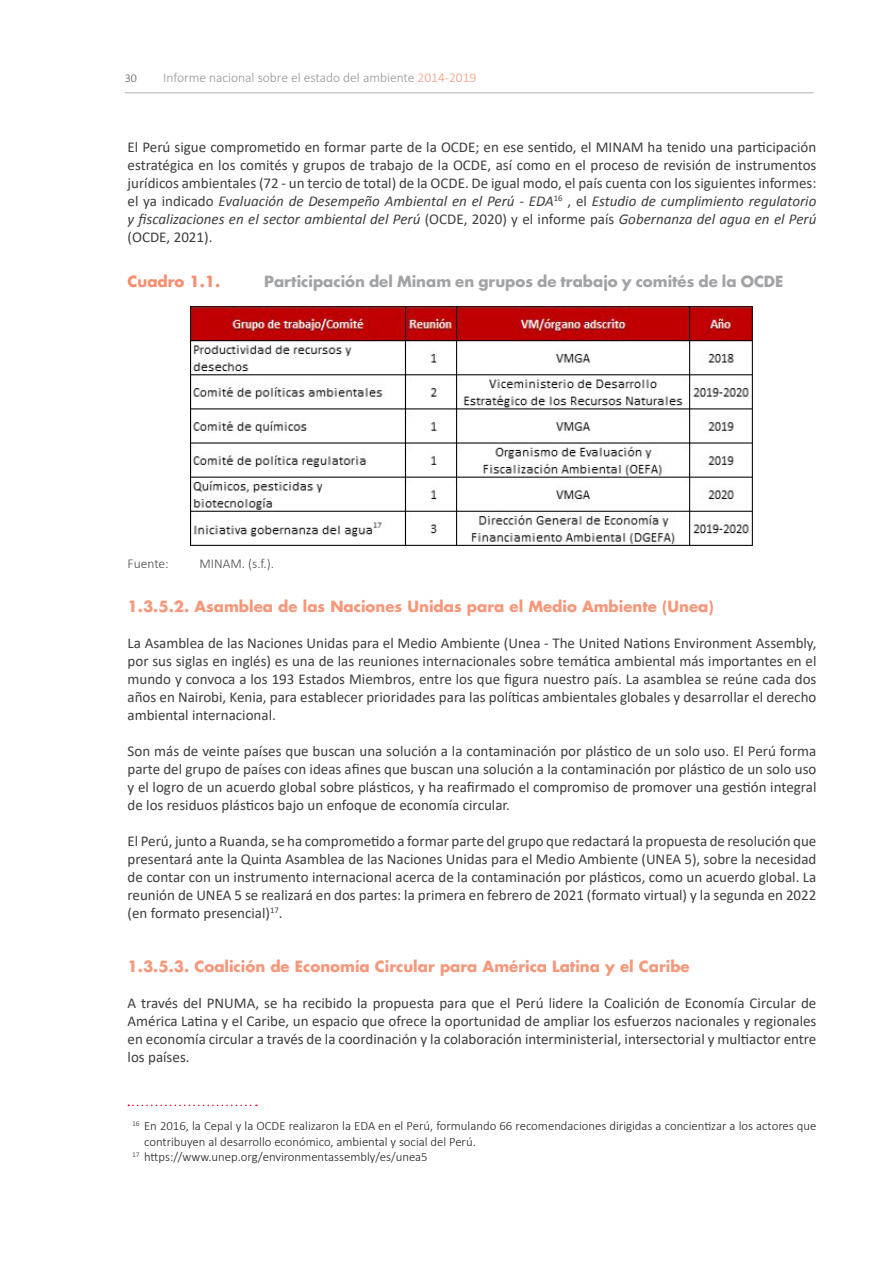
<style>
.page{position:relative;width:893px;height:1263px;background:#fff}
.page>*{position:absolute;margin:0;border:0;box-sizing:border-box;transform-origin:0 0}
.TEXTO_BASE{font:15px/18px "Calibri";color:#3e3e3f;text-align:justify}
.SUB_TITULAR_1_1_1_1{font:700 15px "Futura LT";color:#f6977a}
.SUB_FIGURA{font:700 15px "Futura LT";color:#a1a3a6}
.SUB_FIGURA-2{font:700 15px "Futura LT";color:#f68f70}
.t1{font:300 13.5px "Calibri";color:#939598}
.TEXTO_CUADRADO_PIE_2{font:300 13.5px "Calibri";color:#4b4c4d}
.pie_ok{font:300 12.75px/15.3px "Calibri";color:#231f20}
.t2{font:300 12px "Calibri";color:#57585a}
.s1{color:#f6977a}
.s2{font-style:italic}
</style>
<div class="page">
<hr style="left:892px;top:0;width:1px;height:1263px;background:#fde7dc">
<hr style="left:125px;top:92px;width:689px;height:1px;background:#b0b1b5">
<img style="left:191px;top:306px;width:562px;height:240px">
<svg style="left:128px;top:1104px;width:129px;height:2px"></svg>
<p class="t2" style="left:125px;top:71px;width:14px">30</p>
<p class="t1" style="left:163px;top:70px;width:315px">Informe nacional sobre el estado del ambiente <span class="s1">2014-2019</span></p>
<p class="TEXTO_BASE" style="left:128px;top:137px;width:690px">El Perú sigue comprometido en formar parte de la OCDE; en ese sentido, el MINAM ha tenido una participación estratégica en los comités y grupos de trabajo de la OCDE, así como en el proceso de revisión de instrumentos jurídicos ambientales (72 - un tercio de total) de la OCDE. De igual modo, el país cuenta con los siguientes informes: el ya indicado <span class="s2">Evaluación de Desempeño Ambiental en el Perú - EDA</span><sup>16</sup> , el <span class="s2">Estudio de cumplimiento regulatorio y fiscalizaciones en el sector ambiental del Perú</span> (OCDE, 2020) y el informe país <span class="s2">Gobernanza del agua en el Perú </span>(OCDE, 2021).</p>
<p class="SUB_FIGURA-2" style="left:128px;top:271px;width:94px">Cuadro 1.1.</p>
<p class="SUB_FIGURA" style="left:264px;top:271px;width:521px">Participación del Minam en grupos de trabajo y comités de la OCDE</p>
<p class="TEXTO_CUADRADO_PIE_2" style="left:128px;top:555px;width:43px">Fuente:</p>
<p class="TEXTO_CUADRADO_PIE_2" style="left:200px;top:555px;width:76px">MINAM. (s.f.).</p>
<p class="SUB_TITULAR_1_1_1_1" style="left:128px;top:597px;width:588px">1.3.5.2. Asamblea de las Naciones Unidas para el Medio Ambiente (Unea)</p>
<p class="TEXTO_BASE" style="left:128px;top:634px;width:690px">La Asamblea de las Naciones Unidas para el Medio Ambiente (Unea - The United Nations Environment Assembly, por sus siglas en inglés) es una de las reuniones internacionales sobre temática ambiental más importantes en el mundo y convoca a los 193 Estados Miembros, entre los que figura nuestro país. La asamblea se reúne cada dos años en Nairobi, Kenia, para establecer prioridades para las políticas ambientales globales y desarrollar el derecho ambiental internacional.</p>
<p class="TEXTO_BASE" style="left:128px;top:742px;width:690px">Son más de veinte países que buscan una solución a la contaminación por plástico de un solo uso. El Perú forma parte del grupo de países con ideas afines que buscan una solución a la contaminación por plástico de un solo uso y el logro de un acuerdo global sobre plásticos, y ha reafirmado el compromiso de promover una gestión integral de los residuos plásticos bajo un enfoque de economía circular.</p>
<p class="TEXTO_BASE" style="left:128px;top:832px;width:690px">El Perú, junto a Ruanda, se ha comprometido a formar parte del grupo que redactará la propuesta de resolución que presentará ante la Quinta Asamblea de las Naciones Unidas para el Medio Ambiente (UNEA 5), sobre la necesidad de contar con un instrumento internacional acerca de la contaminación por plásticos, como un acuerdo global. La reunión de UNEA 5 se realizará en dos partes: la primera en febrero de 2021 (formato virtual) y la segunda en 2022 (en formato presencial)<sup>17</sup>.</p>
<p class="SUB_TITULAR_1_1_1_1" style="left:128px;top:957px;width:564px">1.3.5.3. Coalición de Economía Circular para América Latina y el Caribe</p>
<p class="TEXTO_BASE" style="left:128px;top:994px;width:690px">A través del PNUMA, se ha recibido la propuesta para que el Perú lidere la Coalición de Economía Circular de América Latina y el Caribe, un espacio que ofrece la oportunidad de ampliar los esfuerzos nacionales y regionales en economía circular a través de la coordinación y la colaboración interministerial, intersectorial y multiactor entre los países.</p>
<p class="pie_ok" style="left:144px;top:1118px;width:674px;text-indent:-12px"><sup>16</sup> En 2016, la Cepal y la OCDE realizaron la EDA en el Perú, formulando 66 recomendaciones dirigidas a concientizar a los actores que contribuyen al desarrollo económico, ambiental y social del Perú.</p>
<p class="pie_ok" style="left:132px;top:1149px;width:297px"><sup>17</sup> https://www.unep.org/environmentassembly/es/unea5</p>
</div>
